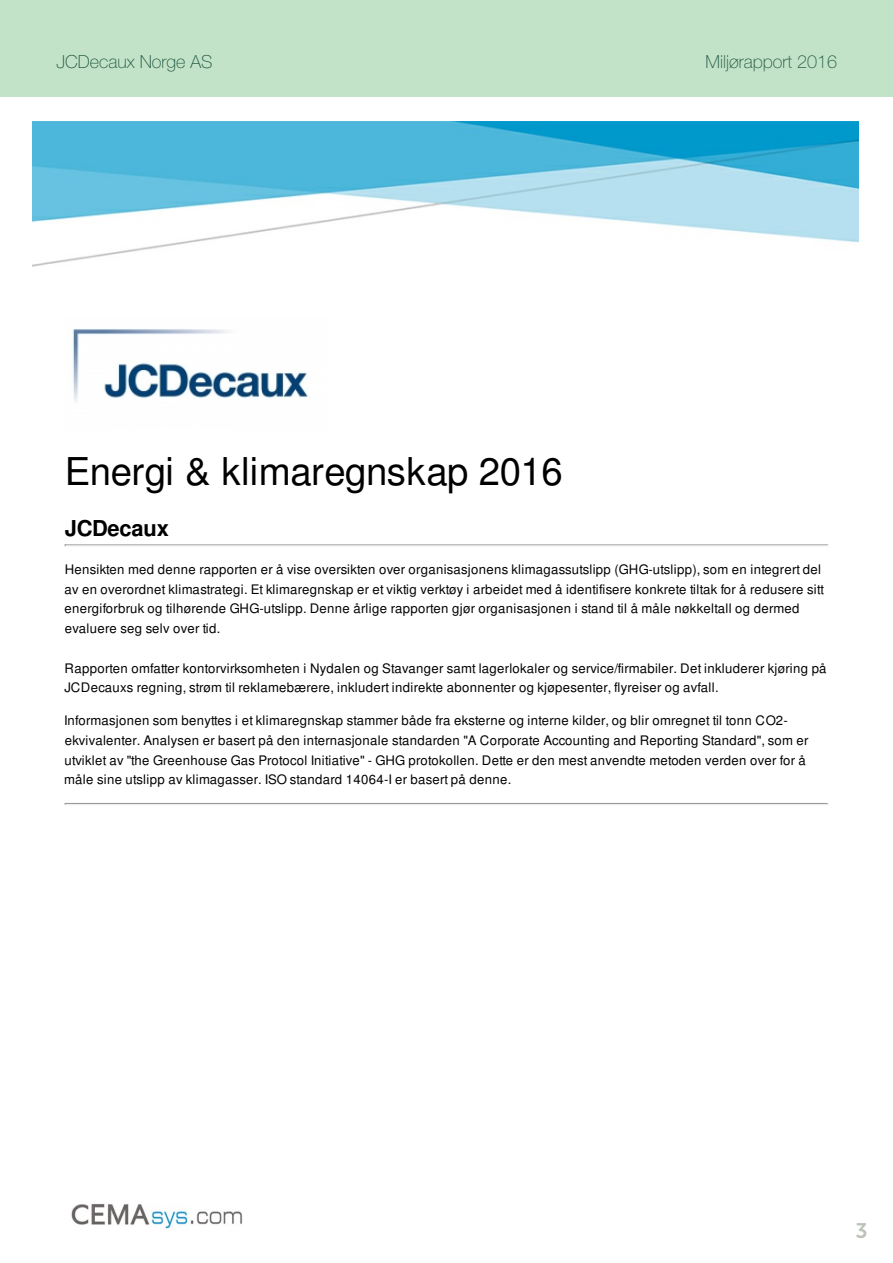
<style>
.page{position:relative;width:893px;height:1263px;background:#fff}
.page>*{position:absolute;margin:0;border:0;box-sizing:border-box;transform-origin:0 0}
.t1{font:38.4px "Nimbus San L";letter-spacing:-.015em;color:#000}
.t2{font:700 21.9px "Nimbus San L";letter-spacing:-.005em;color:#000}
.t3{font:21px "Museo Sans Cyrl 700";color:#bcc3b8}
.t4{font:100 18px "Helvetica Neue";color:#1f5441}
.t5{font:13.2px/19.6px "Nimbus San L";letter-spacing:.025em;color:#000}
</style>
<div class="page">
<div style="left:0;top:0;width:893px;height:97px;background:#c2e3c7"></div>
<img style="left:32px;top:121px;width:827px;height:146px">
<svg style="left:65px;top:544px;width:763px;height:2px;background:#cecece"></svg>
<svg style="left:65px;top:803px;width:763px;height:2px;background:#c4c4c4"></svg>
<img style="left:72px;top:329px;width:236px;height:73px">
<img style="left:71px;top:1204px;width:172px;height:25px">
<h3 class="t4" style="left:56px;top:52px;width:158px">JCDecaux Norge AS</h3>
<h3 class="t4" style="left:706px;top:51px;width:133px">Miljørapport 2016</h3>
<p class="t1" style="left:65px;top:456px;width:500px">Energi &amp; klimaregnskap 2016</p>
<p class="t2" style="left:65px;top:519px;width:106px">JCDecaux</p>
<p class="t5" style="left:64px;top:560px;width:761px">Hensikten med denne rapporten er å vise oversikten over organisasjonens klimagassutslipp (GHG-utslipp), som en integrert del av en overordnet klimastrategi. Et klimaregnskap er et viktig verktøy i arbeidet med å identifisere konkrete tiltak for å redusere sitt energiforbruk og tilhørende GHG-utslipp. Denne årlige rapporten gjør organisasjonen i stand til å måle nøkkeltall og dermed evaluere seg selv over tid.</p>
<p class="t5" style="left:64px;top:659px;width:764px">Rapporten omfatter kontorvirksomheten i Nydalen og Stavanger samt lagerlokaler og service/firmabiler. Det inkluderer kjøring på<br>JCDecauxs regning, strøm til reklamebærere, inkludert indirekte abonnenter og kjøpesenter, flyreiser og avfall.</p>
<p class="t5" style="left:64px;top:712px;width:746px">Informasjonen som benyttes i et klimaregnskap stammer både fra eksterne og interne kilder, og blir omregnet til tonn CO2- ekvivalenter. Analysen er basert på den internasjonale standarden "A Corporate Accounting and Reporting Standard", som er utviklet av "the Greenhouse Gas Protocol Initiative" - GHG protokollen. Dette er den mest anvendte metoden verden over for å måle sine utslipp av klimagasser. ISO standard 14064-I er basert på denne.</p>
<p class="t3" style="left:855px;top:1219px;width:14px">3</p>
</div>
